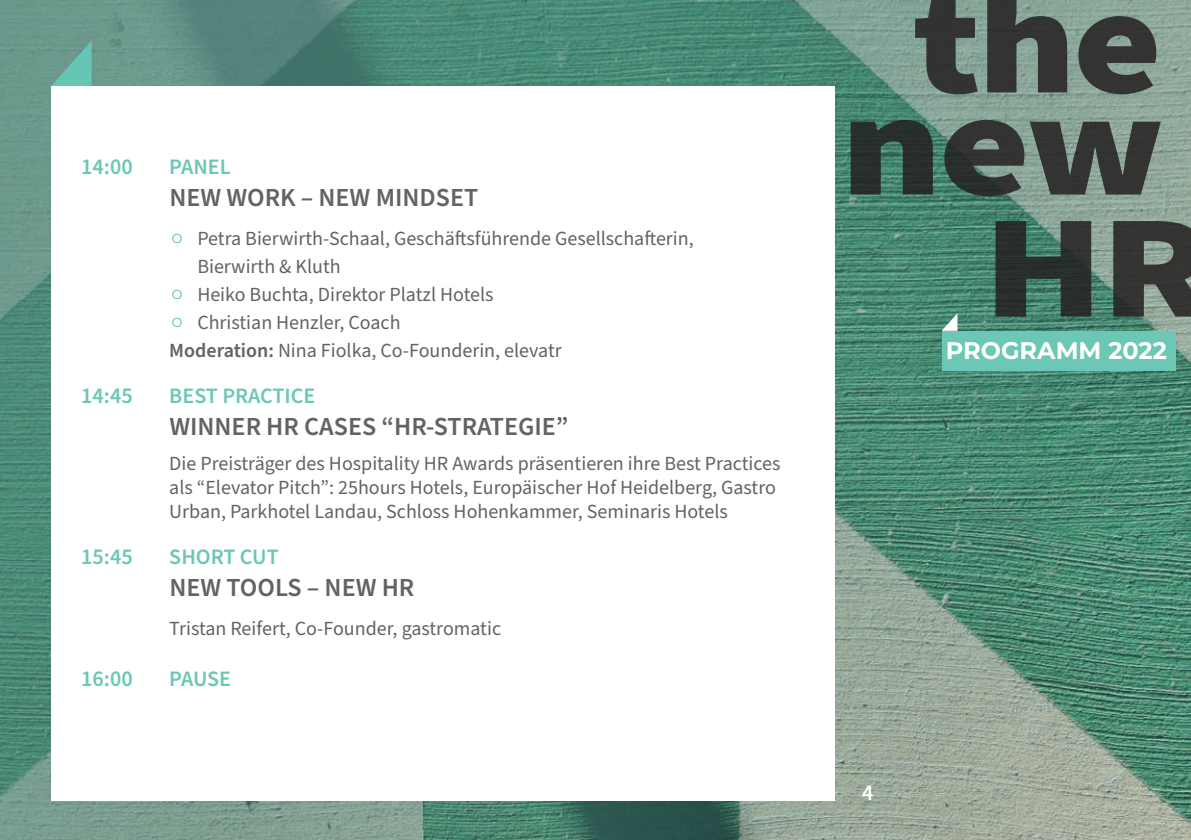
<style>
.page{position:relative;width:1191px;height:840px;background:#fff}
.page>*{position:absolute;margin:0;border:0;box-sizing:border-box;transform-origin:0 0}
.t1{font:600 26px "Source Sans Pro";color:#636366}
.t2{font:700 24px "Montserrat";color:#fff}
.t3{font:600 22px "Source Sans Pro";color:#6cc7b6}
.t4{font:600 22px "Source Sans Pro";color:#fff}
.t5{font:20px/28px "Source Sans Pro";color:#636366}
.s1{color:#66c6b6}
.s2{font-weight:600}
</style>
<div class="page">
<img style="left:0;top:0;width:1191px;height:839px">
<svg style="left:915px;top:0;width:241px;height:94px;background:#57635d"></svg>
<svg style="left:850px;top:120px;width:310px;height:76px;background:#46554f"></svg>
<svg style="left:995px;top:221px;width:196px;height:95px;background:#42534c"></svg>
<svg style="left:51px;top:41px;width:41px;height:45px;background:#68afa0"></svg>
<div style="left:51px;top:86px;width:783px;height:713px;background:#fff"></div>
<div style="left:941px;top:330px;width:234px;height:40px;background:#6cc7b6"></div>
<svg style="left:941px;top:313px;width:16px;height:17px"></svg>
<p class="t3" style="left:81px;top:152px;width:53px">14:00</p>
<p class="t3" style="left:169px;top:152px;width:63px">PANEL</p>
<h1 class="t1" style="left:169px;top:180px;width:310px">NEW WORK – NEW MINDSET</h1>
<p class="t5" style="left:197px;top:225px;width:498px;text-indent:-26px"><span class="s1">○</span> Petra Bierwirth-Schaal, Geschäftsführende Gesellschafterin,<br>Bierwirth &amp; Kluth</p>
<p class="t5" style="left:171px;top:281px;width:324px"><span class="s1">○</span> Heiko Buchta, Direktor Platzl Hotels</p>
<p class="t5" style="left:169px;top:309px;width:394px"><span class="s1">○</span> Christian Henzler, Coach<br><span class="s2">Moderation:</span> Nina Fiolka, Co-Founderin, elevatr</p>
<p class="t3" style="left:81px;top:380px;width:53px">14:45</p>
<p class="t3" style="left:169px;top:380px;width:148px">BEST PRACTICE</p>
<h1 class="t1" style="left:169px;top:408px;width:401px">WINNER HR CASES “HR-STRATEGIE”</h1>
<p class="t5" style="left:169px;top:452px;width:612px;line-height:24px">Die Preisträger des Hospitality HR Awards präsentieren ihre Best Practices als “Elevator Pitch”: 25hours Hotels, Europäischer Hof Heidelberg, Gastro<br>Urban, Parkhotel Landau, Schloss Hohenkammer, Seminaris Hotels</p>
<p class="t3" style="left:81px;top:541px;width:53px">15:45</p>
<p class="t3" style="left:169px;top:541px;width:111px">SHORT CUT</p>
<h1 class="t1" style="left:169px;top:569px;width:246px">NEW TOOLS – NEW HR</h1>
<p class="t5" style="left:169px;top:614px;width:333px">Tristan Reifert, Co-Founder, gastromatic</p>
<p class="t3" style="left:81px;top:663px;width:53px">16:00</p>
<p class="t3" style="left:169px;top:663px;width:63px">PAUSE</p>
<p class="t2" style="left:946px;top:333px;width:222px">PROGRAMM 2022</p>
<p class="t4" style="left:862px;top:777px;width:13px">4</p>
</div>
